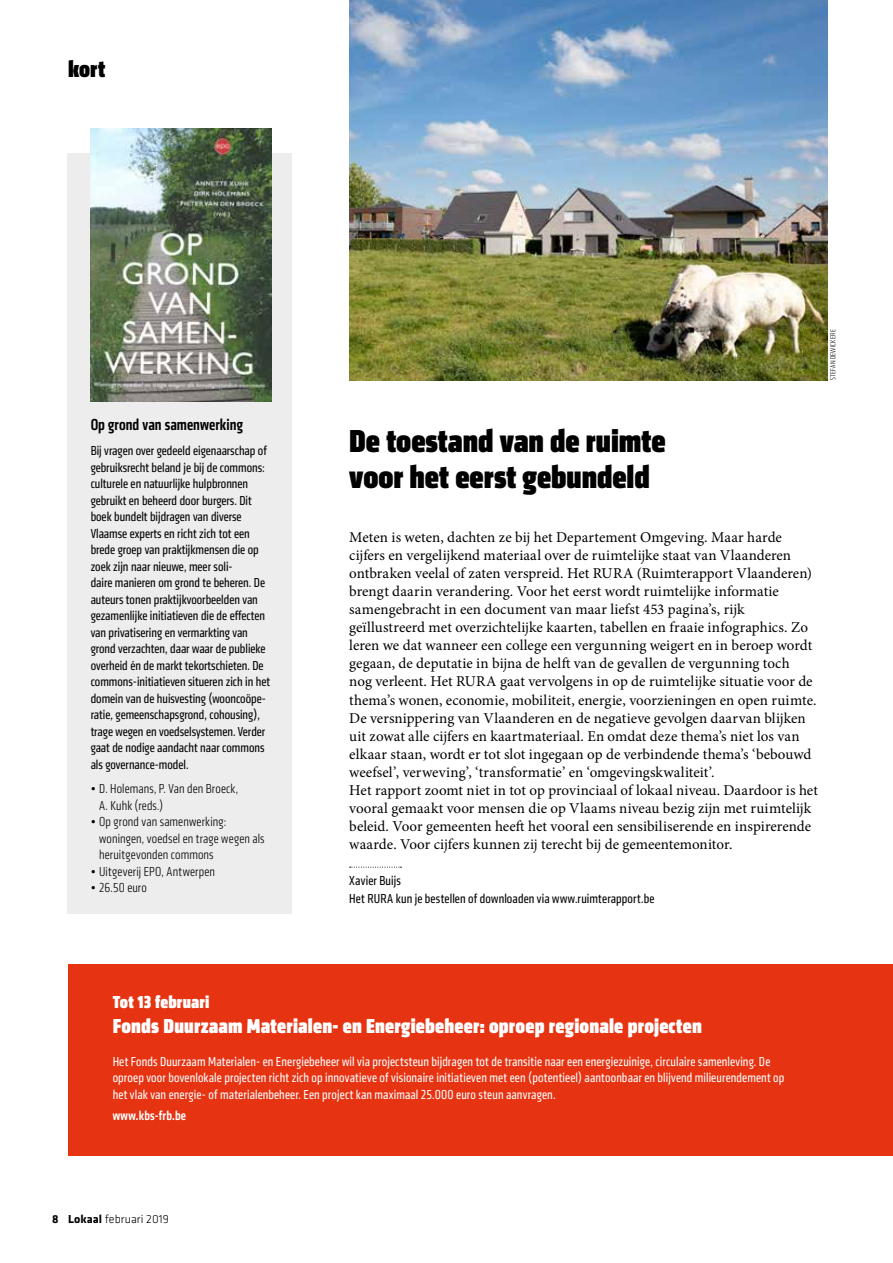
<style>
.page{position:relative;width:893px;height:1263px;background:#fff}
.page>*{position:absolute;margin:0;border:0;box-sizing:border-box;transform-origin:0 0}
.t1{font:900 condensed 33px/36px "Klavika Display";color:#000}
.t2{font:900 condensed 24px "Klavika Display";color:#000}
.t3{font:900 condensed 21px "Klavika Display";letter-spacing:.01em;color:#fff}
.t4{font:900 condensed 18px "Klavika Display";letter-spacing:.01em;color:#fff}
.t5{font:500 16.5px "Klavika Condensed";letter-spacing:.005em;color:#000}
.t6{font:15px/18px "Minion Pro";color:#000}
.t7{font:13.5px/16.5px "Klavika Condensed";color:#000}
.t8{font:13.5px/16.5px "Klavika Condensed";letter-spacing:.01em;color:#fff}
.t9{font:300 13.5px/16.5px "Klavika Condensed";letter-spacing:.015em;color:#000}
.t10{font:500 13.5px "Klavika Condensed";letter-spacing:.02em;color:#fff}
.t11{font:300 12px "Klavika";letter-spacing:.005em;color:#000}
.t12{font:300 7.5px "Klavika Condensed";letter-spacing:.035em;color:#000}
.s1{font-weight:700}
</style>
<div class="page">
<img style="left:349px;top:0;width:479px;height:380px">
<div style="left:68px;top:964px;width:825px;height:192px;background:#e63312"></div>
<svg style="left:350px;top:867px;width:51px;height:1px"></svg>
<div style="left:67px;top:154px;width:224px;height:760px;background:#ededed"></div>
<img style="left:91px;top:128px;width:180px;height:273px">
<h2 class="t2" style="left:68px;top:55px;width:39px">kort</h2>
<p class="t5" style="left:91px;top:414px;width:154px">Op grond van samenwerking</p>
<p class="t7" style="left:91px;top:442px;width:181px">Bij vragen over gedeeld eigenaarschap of gebruiksrecht beland je bij de commons: culturele en natuurlijke hulpbronnen gebruikt en beheerd door burgers. Dit boek bundelt bijdragen van diverse Vlaamse experts en richt zich tot een brede groep van praktijkmensen die op zoek zijn naar nieuwe, meer soli-<br>daire manieren om grond te beheren. De auteurs tonen praktijkvoorbeelden van gezamenlijke initiatieven die de effecten van privatisering en vermarkting van grond verzachten, daar waar de publieke overheid én de markt tekortschieten. De commons-initiatieven situeren zich in het domein van de huisvesting (wooncoöpe&shy;ratie, gemeenschapsgrond, cohousing), trage wegen en voedselsystemen. Verder gaat de nodige aandacht naar commons als governance-model.</p>
<p class="t9" style="left:99px;top:781px;width:141px;text-indent:-9px">• D. Holemans, P. Van den Broeck,<br>A. Kuhk (reds.)</p>
<p class="t9" style="left:99px;top:814px;width:167px;text-indent:-9px">• Op grond van samenwerking: woningen, voedsel en trage wegen als heruitgevonden commons</p>
<p class="t9" style="left:91px;top:863px;width:126px">• Uitgeverij EPO, Antwerpen</p>
<p class="t9" style="left:91px;top:880px;width:58px">• 26.50 euro</p>
<p class="t12" style="left:829px;top:380px;width:53px;rotate:-90deg">STEFAN DEWICKERE</p>
<h1 class="t1" style="left:349px;top:425px;width:318px">De toestand van de ruimte voor het eerst gebundeld</h1>
<p class="t6" style="left:349px;top:529px;width:470px">Meten is weten, dachten ze bij het Departement Omgeving. Maar harde cijfers en vergelijkend materiaal over de ruimtelijke staat van Vlaanderen ontbraken veelal of zaten verspreid. Het RURA (Ruimterapport Vlaanderen) brengt daarin verandering. Voor het eerst wordt ruimtelijke informatie samengebracht in een document van maar liefst 453 pagina’s, rijk geïllustreerd met overzichtelijke kaarten, tabellen en fraaie infographics. Zo leren we dat wanneer een college een vergunning weigert en in beroep wordt gegaan, de deputatie in bijna de helft van de gevallen de vergunning toch<br>nog verleent. Het RURA gaat vervolgens in op de ruimtelijke situatie voor de thema’s wonen, economie, mobiliteit, energie, voorzieningen en open ruimte.<br>De versnippering van Vlaanderen en de negatieve gevolgen daarvan blijken uit zowat alle cijfers en kaartmateriaal. En omdat deze thema’s niet los van elkaar staan, wordt er tot slot ingegaan op de verbindende thema’s ‘bebouwd weefsel’, verweving’, ‘transformatie’ en ‘omgevingskwaliteit’.<br>Het rapport zoomt niet in tot op provinciaal of lokaal niveau. Daardoor is het vooral gemaakt voor mensen die op Vlaams niveau bezig zijn met ruimtelijk beleid. Voor gemeenten heeft het vooral een sensibiliserende en inspirerende waarde. Voor cijfers kunnen zij terecht bij de gemeentemonitor.</p>
<p class="t7" style="left:349px;top:871px;width:307px;line-height:18px">Xavier Buijs<br>Het RURA kun je bestellen of downloaden via www.ruimterapport.be</p>
<p class="t4" style="left:113px;top:991px;width:98px">Tot 13 februari</p>
<h3 class="t3" style="left:113px;top:1013px;width:591px">Fonds Duurzaam Materialen- en Energiebeheer: oproep regionale projecten</h3>
<p class="t8" style="left:113px;top:1053px;width:673px">Het Fonds Duurzaam Materialen- en Energiebeheer wil via projectsteun bijdragen tot de transitie naar een energiezuinige, circulaire samenleving. De oproep voor bovenlokale projecten richt zich op innovatieve of visionaire initiatieven met een (potentieel) aantoonbaar en blijvend milieurendement op het vlak van energie- of materialenbeheer. Een project kan maximaal 25.000 euro steun aanvragen.</p>
<p class="t10" style="left:113px;top:1106px;width:75px">www.kbs-frb.be</p>
<p class="t11" style="left:52px;top:1212px;width:118px"><span class="s1">8 Lokaal</span> februari 2019</p>
</div>
